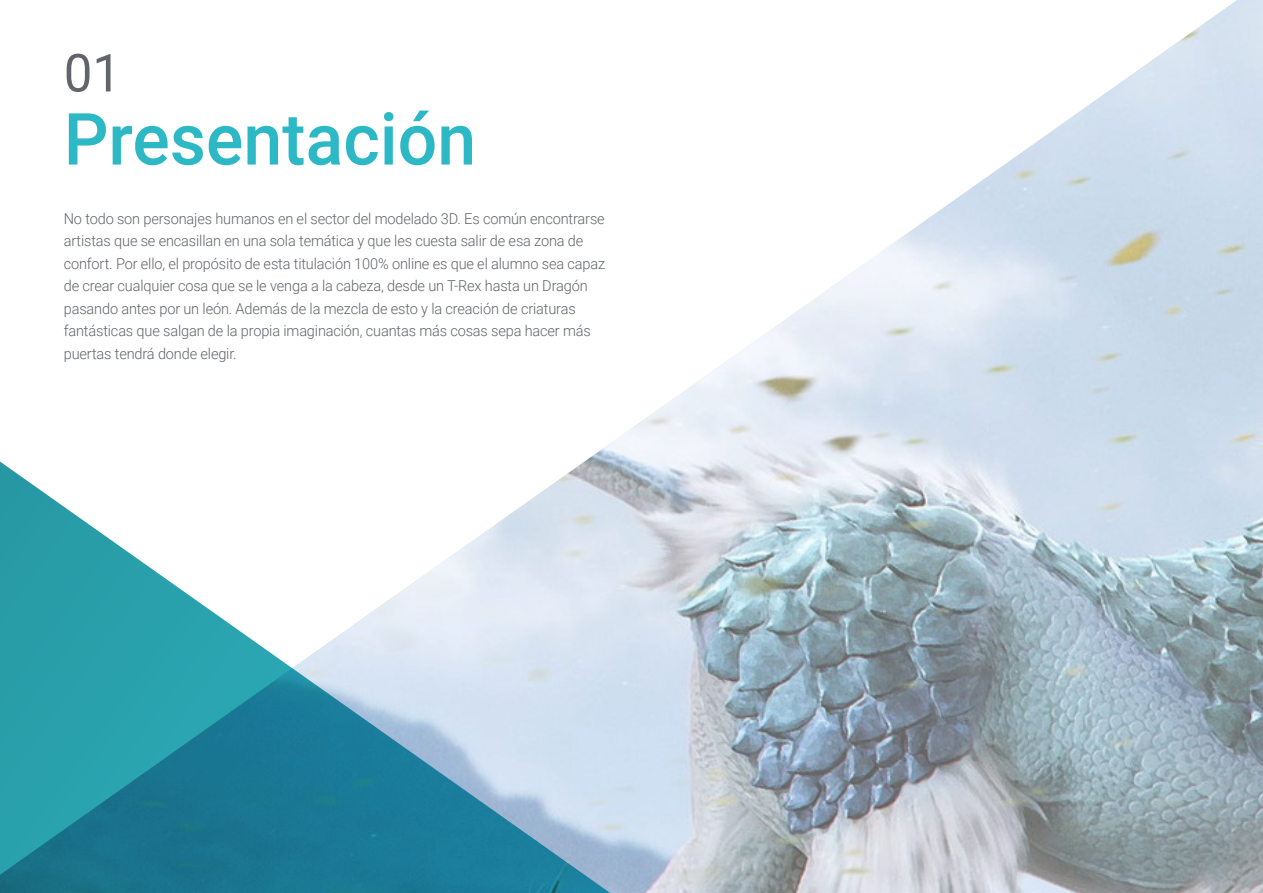
<style>
.page{position:relative;width:1263px;height:893px;background:#fff}
.page>*{position:absolute;margin:0;border:0;box-sizing:border-box;transform-origin:0 0}
.t1{font:500 72px "Roboto";color:#2db8c5}
.t2{font:52.5px "Roboto";color:#61646a}
.t3{font:300 15px/22.5px "Roboto";letter-spacing:-.01em;color:#61646a}
</style>
<div class="page">
<img style="left:607px;top:0;width:656px;height:893px">
<svg style="left:0;top:446px;width:640px;height:447px"></svg>
<h2 class="t2" style="left:64px;top:36px;width:59px">01</h2>
<h1 class="t1" style="left:64px;top:89px;width:414px">Presentación</h1>
<p class="t3" style="left:64px;top:207px;width:543px">No todo son personajes humanos en el sector del modelado 3D. Es común encontrarse artistas que se encasillan en una sola temática y que les cuesta salir de esa zona de confort. Por ello, el propósito de esta titulación 100% online es que el alumno sea capaz de crear cualquier cosa que se le venga a la cabeza, desde un T-Rex hasta un Dragón pasando antes por un león. Además de la mezcla de esto y la creación de criaturas fantásticas que salgan de la propia imaginación, cuantas más cosas sepa hacer más puertas tendrá donde elegir.</p>
</div>
